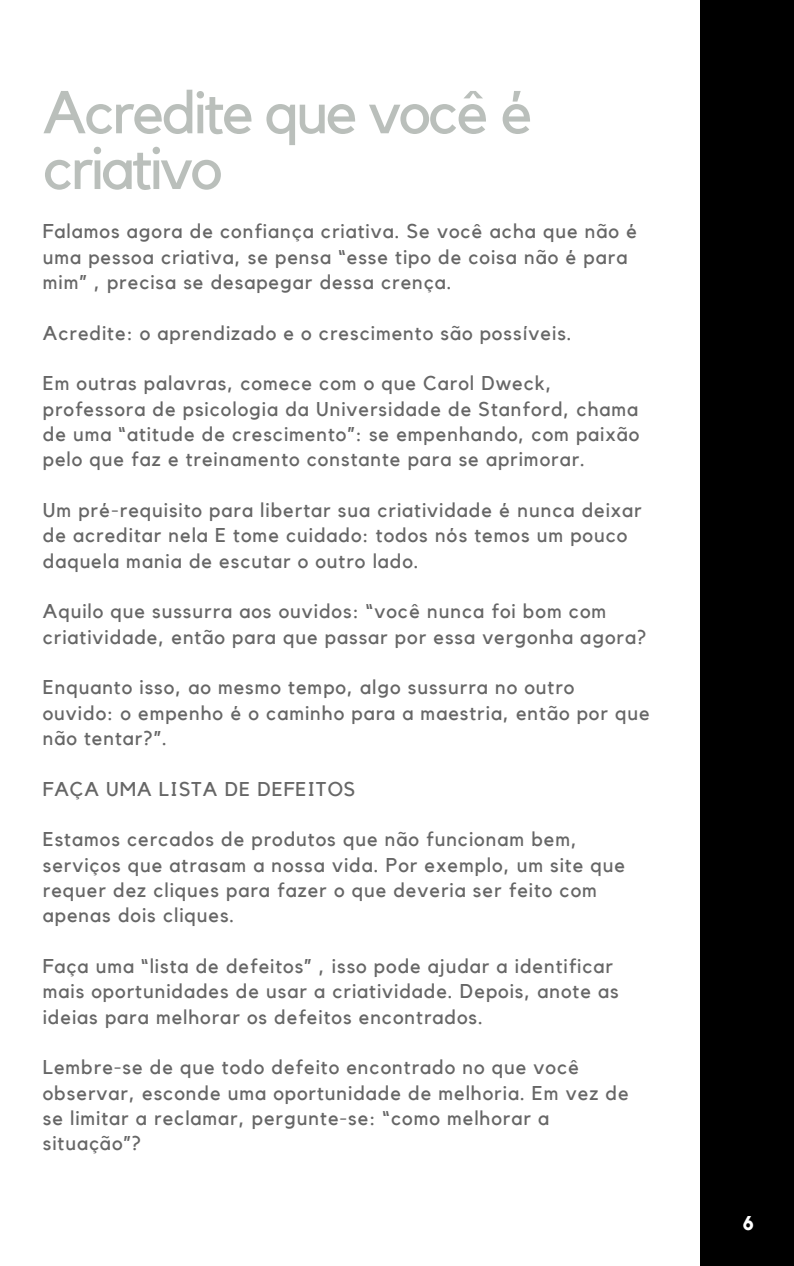
<style>
.page{position:relative;width:794px;height:1266px;background:#fff}
.page>*{position:absolute;margin:0;border:0;box-sizing:border-box;transform-origin:0 0}
.t1{font:59.7px/55.7px "Kollektif";letter-spacing:-.04em;color:#b1b7b2}
.t2{font:19.88px/25.3px "Kollektif";letter-spacing:.05em;color:#666}
.t3{font:700 19.88px "Kollektif";color:#fff}
</style>
<div class="page">
<div style="left:700px;top:0;width:93px;height:1266px;background:#000"></div>
<h1 class="t1" style="left:43px;top:87px;width:491px">Acredite que você é criativo</h1>
<p class="t2" style="left:43px;top:220px;width:595px">Falamos agora de confiança criativa. Se você acha que não é uma pessoa criativa, se pensa “esse tipo de coisa não é para mim” , precisa se desapegar dessa crença.</p>
<p class="t2" style="left:43px;top:321px;width:530px">Acredite: o aprendizado e o crescimento são possíveis.</p>
<p class="t2" style="left:43px;top:371px;width:597px">Em outras palavras, comece com o que Carol Dweck, professora de psicologia da Universidade de Stanford, chama de uma “atitude de crescimento”: se empenhando, com paixão pelo que faz e treinamento constante para se aprimorar.</p>
<p class="t2" style="left:43px;top:498px;width:600px">Um pré-requisito para libertar sua criatividade é nunca deixar de acreditar nela E tome cuidado: todos nós temos um pouco daquela mania de escutar o outro lado.</p>
<p class="t2" style="left:43px;top:599px;width:604px">Aquilo que sussurra aos ouvidos: “você nunca foi bom com criatividade, então para que passar por essa vergonha agora?</p>
<p class="t2" style="left:43px;top:675px;width:608px">Enquanto isso, ao mesmo tempo, algo sussurra no outro ouvido: o empenho é o caminho para a maestria, então por que não tentar?”.</p>
<p class="t2" style="left:43px;top:777px;width:314px">FAÇA UMA LISTA DE DEFEITOS</p>
<p class="t2" style="left:43px;top:827px;width:583px">Estamos cercados de produtos que não funcionam bem, serviços que atrasam a nossa vida. Por exemplo, um site que requer dez cliques para fazer o que deveria ser feito com apenas dois cliques.</p>
<p class="t2" style="left:43px;top:954px;width:577px">Faça uma “lista de defeitos” , isso pode ajudar a identificar mais oportunidades de usar a criatividade. Depois, anote as ideias para melhorar os defeitos encontrados.</p>
<p class="t2" style="left:43px;top:1055px;width:587px">Lembre-se de que todo defeito encontrado no que você observar, esconde uma oportunidade de melhoria. Em vez de se limitar a reclamar, pergunte-se: “como melhorar a situação”?</p>
<p class="t3" style="left:742px;top:1214px;width:13px">6</p>
</div>
